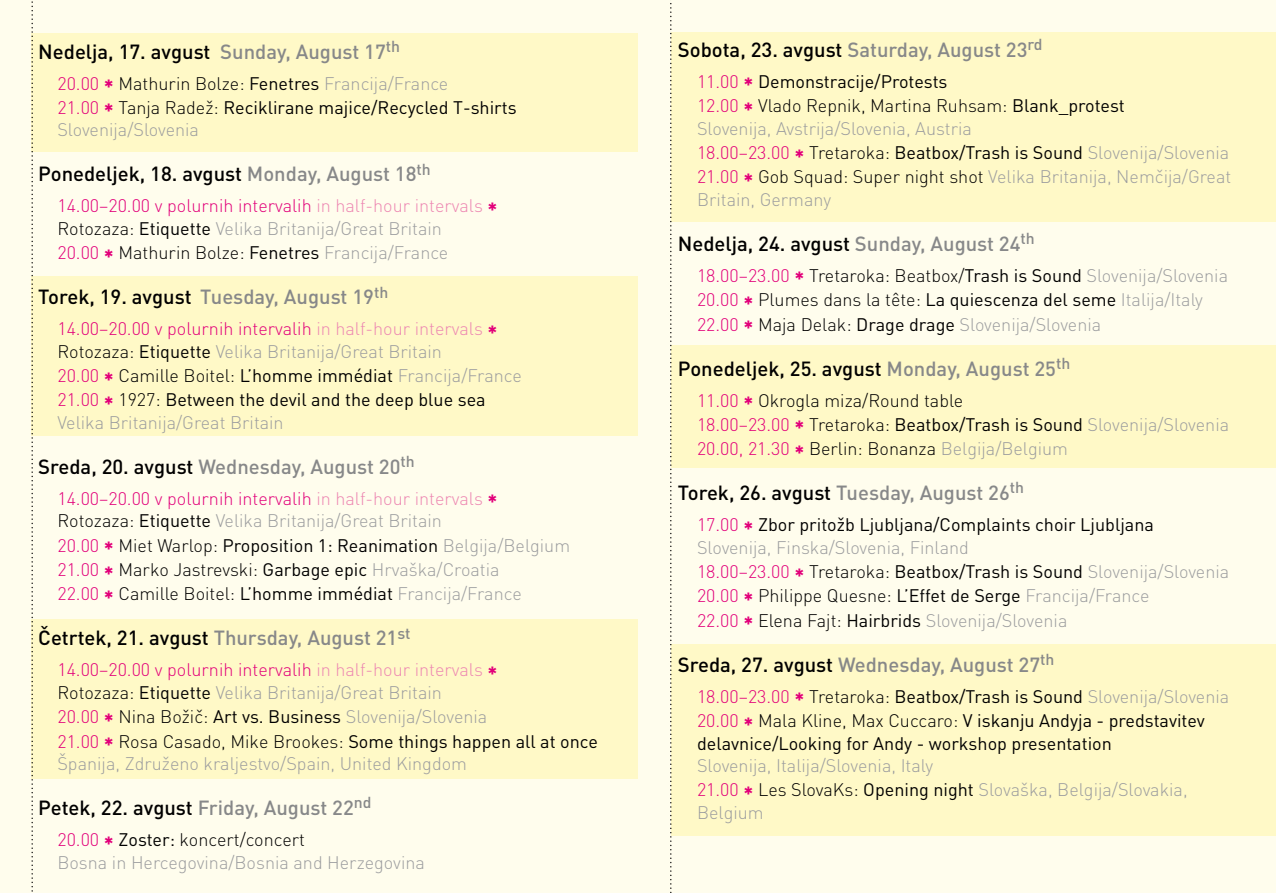
<style>
.page{position:relative;width:1276px;height:893px;background:#fffded}
.page>*{position:absolute;margin:0;border:0;box-sizing:border-box;transform-origin:0 0}
.t1{font:500 20.25px "DIN Pro";color:#000}
.t2{font:500 20.25px "DIN Pro";color:#878889}
.t3{font:300 18px/24.3px "DIN Pro";color:#9c9d9f}
.t4{font:18px/24.3px "DIN Pro";color:#000}
.t5{font:300 18px/22.5px "DIN Pro";color:#e2007a}
.t6{font:300 18px/24.3px "DIN Pro";color:#000}
.s1{color:#878889}
.s2{font-weight:300;color:#e2007a}
.s3{font-weight:700;font-size:20.25px;color:#e2007a}
.s4{font-weight:300}
.s5{font-weight:300;color:#9c9d9f}
.s6{color:#ed87b2}
.s7{font-weight:700;font-size:20.25px}
.s8{color:#000}
.s9{font-weight:400;color:#000}
.s10{color:#9c9d9f}
.s11{color:#e2007a}
.s12{font-weight:400}
</style>
<div class="page">
<div style="left:671px;top:644px;width:605px;height:192px;background:#fff9c7"></div>
<div style="left:671px;top:346px;width:605px;height:122px;background:#fff9c7"></div>
<div style="left:671px;top:32px;width:605px;height:189px;background:#fff9c7"></div>
<div style="left:32px;top:619px;width:606px;height:160px;background:#fff9c7"></div>
<div style="left:32px;top:276px;width:606px;height:160px;background:#fff9c7"></div>
<div style="left:32px;top:33px;width:606px;height:119px;background:#fff9c7"></div>
<svg style="left:31px;top:1px;width:2px;height:891px"></svg>
<svg style="left:670px;top:3px;width:2px;height:890px"></svg>
<p class="t1" style="left:38px;top:37px;width:363px">Nedelja, 17. avgust <span class="s1">Sunday, August 17</span><sup>th</sup></p>
<p class="t4" style="left:57px;top:70px;width:461px"><span class="s2">20.00</span> <span class="s3">*</span> <span class="s4">Mathurin Bolze:</span> Fenetres <span class="s5">Francija/France<br></span><span class="s2">21.00</span> <span class="s3">*</span> <span class="s4">Tanja Radež:</span> Reciklirane majice/Recycled T-shirts</p>
<p class="t3" style="left:57px;top:117px;width:143px">Slovenija/Slovenia</p>
<p class="t1" style="left:38px;top:160px;width:394px">Ponedeljek, 18. avgust <span class="s1">Monday, August 18</span><sup>th</sup></p>
<p class="t5" style="left:57px;top:194px;width:441px">14.00–20.00 v polurnih intervalih <span class="s6">in half-hour intervals</span> <span class="s7">*<br></span><span class="s8">Rotozaza:</span> <span class="s9">Etiquette</span> <span class="s10">Velika Britanija/Great Britain</span></p>
<p class="t3" style="left:57px;top:240px;width:392px"><span class="s11">20.00</span> <span class="s3">*</span> <span class="s8">Mathurin Bolze:</span> <span class="s9">Fenetres</span> Francija/France</p>
<p class="t2" style="left:38px;top:283px;width:351px"><span class="s8">Torek, 19. avgust</span> Tuesday, August 19<sup>th</sup></p>
<p class="t5" style="left:57px;top:317px;width:441px">14.00–20.00 v polurnih intervalih <span class="s6">in half-hour intervals</span> <span class="s7">*<br></span><span class="s8">Rotozaza:</span> <span class="s9">Etiquette</span> <span class="s10">Velika Britanija/Great Britain</span></p>
<p class="t4" style="left:57px;top:363px;width:466px"><span class="s2">20.00</span> <span class="s3">*</span> <span class="s4">Camille Boitel:</span> L’homme immédiat <span class="s5">Francija/France<br></span><span class="s2">21.00</span> <span class="s3">*</span> <span class="s4">1927:</span> Between the devil and the deep blue sea</p>
<p class="t3" style="left:57px;top:409px;width:228px">Velika Britanija/Great Britain</p>
<p class="t2" style="left:38px;top:453px;width:378px"><span class="s8">Sreda, 20. avgust</span> Wednesday, August 20<sup>th</sup></p>
<p class="t5" style="left:57px;top:486px;width:441px">14.00–20.00 v polurnih intervalih <span class="s6">in half-hour intervals</span> <span class="s7">*<br></span><span class="s8">Rotozaza:</span> <span class="s9">Etiquette</span> <span class="s10">Velika Britanija/Great Britain</span></p>
<p class="t4" style="left:57px;top:532px;width:514px"><span class="s2">20.00</span> <span class="s3">*</span> <span class="s4">Miet Warlop:</span> Proposition 1: Reanimation <span class="s5">Belgija/Belgium<br></span><span class="s2">21.00</span> <span class="s3">*</span> <span class="s4">Marko Jastrevski:</span> Garbage epic <span class="s5">Hrvaška/Croatia<br></span><span class="s2">22.00</span> <span class="s3">*</span> <span class="s4">Camille Boitel:</span> L’homme immédiat <span class="s5">Francija/France</span></p>
<p class="t1" style="left:38px;top:624px;width:374px">Četrtek, 21. avgust <span class="s1">Thursday, August 21</span><sup>st</sup></p>
<p class="t5" style="left:57px;top:658px;width:441px">14.00–20.00 v polurnih intervalih <span class="s6">in half-hour intervals</span> <span class="s7">*<br></span><span class="s8">Rotozaza:</span> <span class="s9">Etiquette</span> <span class="s10">Velika Britanija/Great Britain</span></p>
<p class="t4" style="left:57px;top:704px;width:542px"><span class="s2">20.00</span> <span class="s3">*</span> <span class="s4">Nina Božič:</span> Art vs. Business <span class="s5">Slovenija/Slovenia<br></span><span class="s2">21.00</span> <span class="s3">*</span> <span class="s4">Rosa Casado, Mike Brookes:</span> Some things happen all at once</p>
<p class="t3" style="left:57px;top:751px;width:411px">Španija, Združeno kraljestvo/Spain, United Kingdom</p>
<p class="t1" style="left:38px;top:794px;width:335px">Petek, 22. avgust <span class="s1">Friday, August 22</span><sup>nd</sup></p>
<p class="t3" style="left:57px;top:828px;width:369px;line-height:22.5px"><span class="s11">20.00</span> <span class="s3">*</span> <span class="s9">Zoster:</span> <span class="s8">koncert/concert<br></span>Bosna in Hercegovina/Bosnia and Herzegovina</p>
<p class="t2" style="left:678px;top:36px;width:366px"><span class="s8">Sobota, 23. avgust</span> Saturday, August 23<sup>rd</sup></p>
<p class="t4" style="left:697px;top:69px;width:429px"><span class="s2">11.00</span> <span class="s3">*</span> Demonstracije/Protests<br><span class="s2">12.00</span> <span class="s3">*</span> <span class="s4">Vlado Repnik, Martina Ruhsam:</span> Blank_protest</p>
<p class="t3" style="left:697px;top:115px;width:536px">Slovenija, Avstrija/Slovenia, Austria<br><span class="s11">18.00–23.00</span> <span class="s3">*</span> <span class="s8">Tretaroka:</span> <span class="s9">Beatbox/Trash is Sound</span> Slovenija/Slovenia<br><span class="s11">21.00</span> <span class="s3">*</span> <span class="s8">Gob Squad: Super night shot</span> Velika Britanija, Nemčija/Great</p>
<p class="t3" style="left:697px;top:186px;width:136px">Britain, Germany</p>
<p class="t1" style="left:678px;top:230px;width:358px">Nedelja, 24. avgust <span class="s1">Sunday, August 24</span><sup>th</sup></p>
<p class="t3" style="left:697px;top:263px;width:532px"><span class="s11">18.00–23.00</span> <span class="s3">*</span> <span class="s8">Tretaroka: Beatbox/</span><span class="s9">Trash is Sound</span> Slovenija/Slovenia<br><span class="s11">20.00</span> <span class="s3">*</span> <span class="s8">Plumes dans la tête:</span> <span class="s9">La quiescenza del seme</span> Italija/Italy<br><span class="s11">22.00</span> <span class="s3">*</span> <span class="s8">Maja Delak:</span> <span class="s9">Drage drage</span> Slovenija/Slovenia</p>
<p class="t1" style="left:678px;top:354px;width:394px">Ponedeljek, 25. avgust <span class="s1">Monday, August 25</span><sup>th</sup></p>
<p class="t6" style="left:697px;top:387px;width:533px"><span class="s11">11.00</span> <span class="s3">*</span> Okrogla miza/Round table<br><span class="s11">18.00–23.00</span> <span class="s3">*</span> Tretaroka: <span class="s12">Beatbox/Trash is Sound</span> <span class="s10">Slovenija/Slovenia<br></span><span class="s11">20.00, 21.30</span> <span class="s3">*</span> Berlin: Bonanza <span class="s10">Belgija/Belgium</span></p>
<p class="t2" style="left:678px;top:479px;width:348px"><span class="s8">Torek, 26. avgust</span> Tuesday, August 26<sup>th</sup></p>
<p class="t4" style="left:697px;top:513px;width:458px;line-height:22.5px"><span class="s2">17.00</span> <span class="s3">*</span> Zbor pritožb Ljubljana/Complaints choir Ljubljana<br><span class="s5">Slovenija, Finska/Slovenia, Finland</span></p>
<p class="t3" style="left:697px;top:559px;width:534px"><span class="s11">18.00–23.00</span> <span class="s3">*</span> <span class="s8">Tretaroka:</span> <span class="s9">Beatbox/Trash is Sound</span> Slovenija/Slovenia<br><span class="s11">20.00</span> <span class="s3">*</span> <span class="s8">Philippe Quesne:</span> <span class="s9">L’Effet de Serge</span> Francija/France<br><span class="s11">22.00</span> <span class="s3">*</span> <span class="s8">Elena Fajt:</span> <span class="s9">Hairbrids</span> Slovenija/Slovenia</p>
<p class="t2" style="left:678px;top:651px;width:378px"><span class="s8">Sreda, 27. avgust</span> Wednesday, August 27<sup>th</sup></p>
<p class="t4" style="left:697px;top:683px;width:534px"><span class="s2">18.00–23.00</span> <span class="s3">*</span> <span class="s4">Tretaroka:</span> Beatbox/Trash is Sound <span class="s5">Slovenija/Slovenia<br></span><span class="s2">20.00</span> <span class="s3">*</span> <span class="s4">Mala Kline, Max Cuccaro:</span> V iskanju Andyja - predstavitev</p>
<p class="t4" style="left:697px;top:730px;width:416px">delavnice/Looking for Andy - workshop presentation</p>
<p class="t3" style="left:697px;top:753px;width:492px">Slovenija, Italija/Slovenia, Italy<br><span class="s11">21.00</span> <span class="s3">*</span> <span class="s8">Les SlovaKs:</span> <span class="s9">Opening night</span> Slovaška, Belgija/Slovakia,</p>
<p class="t3" style="left:697px;top:799px;width:68px">Belgium</p>
</div>
